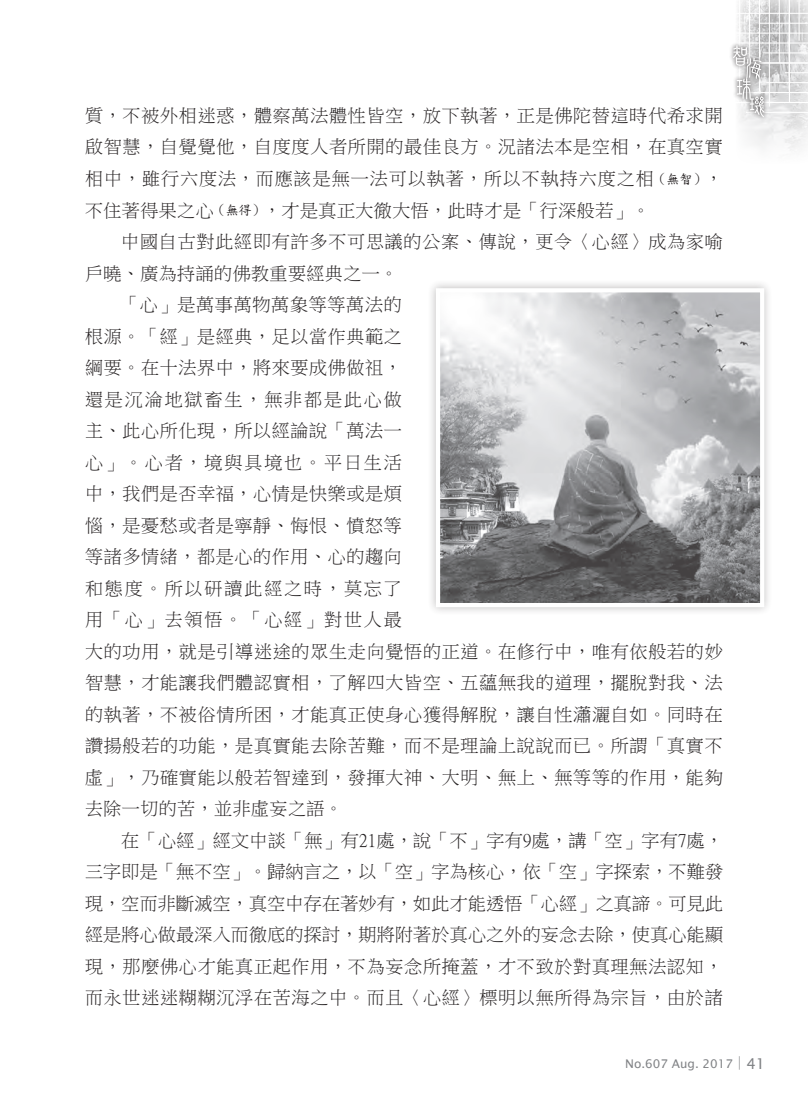
<style>
.page{position:relative;width:808px;height:1106px;background:#fff}
.page>*{position:absolute;margin:0;border:0;box-sizing:border-box;transform-origin:0 0}
.t1{font:18px/31.5px "P Ming Li U";letter-spacing:.045em;color:#231f20;text-align:justify}
.t2{font:18px "P Ming Li U";letter-spacing:.015em;color:#231f20}
.t3{font:18px "P Ming Li U";letter-spacing:.105em;color:#231f20}
.t4{font:18px "P Ming Li U";letter-spacing:.025em;color:#231f20}
.t5{font:12px "Lucida Sans Unicode";color:#808285}
.s1{font-family:"DF Kai Shu SB Estd BF";font-size:13.5px}
.s2{font-family:"DF Biao Kai W5 WIN BF";font-size:13.5px}
.s3{font-size:15px}
</style>
<div class="page">
<div style="left:427px;top:279px;width:347px;height:337px;background:#231f20;opacity:.35"></div>
<img style="left:441px;top:293px;width:318px;height:309px">
<div style="left:436px;top:288px;width:328px;height:319px;border:4px solid #fff"></div>
<img style="left:737px;top:0;width:71px;height:151px">
<hr style="left:763px;top:52px;width:45px;height:1px;background:#fff">
<hr style="left:735px;top:62px;width:73px;height:1px;background:#fff">
<svg style="left:785px;top:72px;width:23px;height:1px"></svg>
<hr style="left:733px;top:92px;width:75px;height:1px;background:#fff">
<hr style="left:746px;top:112px;width:62px;height:1px;background:#fff">
<hr style="left:734px;top:33px;width:74px;height:1px;background:#fff">
<hr style="left:730px;top:13px;width:78px;height:1px;background:#fff">
<hr style="left:759px;top:23px;width:49px;height:1px;background:#fff">
<hr style="left:719px;top:42px;width:89px;height:2px;background:#fff">
<hr style="left:723px;top:63px;width:85px;height:1px;background:#fff">
<hr style="left:766px;top:82px;width:42px;height:1px;background:#fff">
<hr style="left:726px;top:102px;width:82px;height:1px;background:#fff">
<hr style="left:779px;top:0;width:1px;height:63px;background:#fff">
<hr style="left:798px;top:0;width:2px;height:41px;background:#fff">
<hr style="left:759px;top:0;width:1px;height:92px;background:#fff">
<hr style="left:739px;top:0;width:1px;height:96px;background:#fff">
<hr style="left:749px;top:0;width:1px;height:67px;background:#fff">
<hr style="left:769px;top:0;width:1px;height:107px;background:#fff">
<hr style="left:789px;top:0;width:1px;height:103px;background:#fff">
<hr style="left:807px;top:0;width:1px;height:59px;background:#fff">
<div style="left:729px;top:41px;width:39px;height:80px;background:#231f20;opacity:.88"></div>
<svg style="left:733px;top:45px;width:31px;height:72px"></svg>
<p class="t1" style="left:85px;top:100px;width:639px">質，不被外相迷惑，體察萬法體性皆空，放下執著，正是佛陀替這時代希求開啟智慧，自覺覺他，自度度人者所開的最佳良方。況諸法本是空相，在真空實相中，雖行六度法，而應該是無一法可以執著，所以不執持六度之相<span class="s1">（無智）</span>，不住著得果之心<span class="s1">（無得）</span>，才是真正大徹大悟，此時才是「行深般若」。</p>
<p class="t1" style="left:121px;top:226px;width:603px">中國自古對此經即有許多不可思議的公案、傳說，更令〈心經〉成為家喻</p>
<p class="t4" style="left:85px;top:264px;width:315px">戶曉、廣為持誦的佛教重要經典之一。</p>
<p class="t1" style="left:121px;top:289px;width:282px">「心」是萬事萬物萬象等等萬法的</p>
<p class="t1" style="left:85px;top:320px;width:318px">根源。「經」是經典，足以當作典範之</p>
<p class="t1" style="left:85px;top:352px;width:318px">綱要。在十法界中，將來要成佛做祖，</p>
<p class="t3" style="left:85px;top:390px;width:318px">還是沉淪地獄畜生，無非都是此心做</p>
<p class="t1" style="left:85px;top:415px;width:318px">主、此心所化現，所以經論說「萬法一</p>
<p class="t3" style="left:85px;top:453px;width:318px">心」。心者，境與具境也。平日生活</p>
<p class="t1" style="left:85px;top:478px;width:318px">中，我們是否幸福，心情是快樂或是煩</p>
<p class="t1" style="left:85px;top:509px;width:318px">惱，是憂愁或者是寧靜、悔恨、憤怒等</p>
<p class="t1" style="left:85px;top:541px;width:318px">等諸多情緒，都是心的作用、心的趨向</p>
<p class="t3" style="left:85px;top:579px;width:318px">和態度。所以研讀此經之時，莫忘了</p>
<p class="t3" style="left:85px;top:611px;width:318px">用「心」去領悟。「心經」對世人最</p>
<p class="t1" style="left:85px;top:635px;width:639px">大的功用，就是引導迷途的眾生走向覺悟的正道。在修行中，唯有依般若的妙</p>
<p class="t1" style="left:85px;top:667px;width:639px">智慧，才能讓我們體認實相，了解四大皆空、五蘊無我的道理，擺脫對我、法</p>
<p class="t1" style="left:85px;top:698px;width:639px">的執著，不被俗情所困，才能真正使身心獲得解脫，讓自性瀟灑自如。同時在</p>
<p class="t1" style="left:85px;top:730px;width:639px">讚揚般若的功能，是真實能去除苦難，而不是理論上說說而已。所謂「真實不</p>
<p class="t1" style="left:85px;top:761px;width:639px">虛」，乃確實能以般若智達到，發揮大神、大明、無上、無等等的作用，能夠</p>
<p class="t4" style="left:85px;top:800px;width:259px">去除一切的苦，並非虛妄之語。</p>
<p class="t2" style="left:121px;top:831px;width:603px">在「心經」經文中談「無」有21處，說「不」字有9處，講「空」字有7處，</p>
<p class="t2" style="left:85px;top:863px;width:639px">三字即是「無不空」。歸納言之，以「空」字為核心，依「空」字探索，不難發</p>
<p class="t2" style="left:85px;top:894px;width:639px">現，空而非斷滅空，真空中存在著妙有，如此才能透悟「心經」之真諦。可見此</p>
<p class="t2" style="left:85px;top:926px;width:639px">經是將心做最深入而徹底的探討，期將附著於真心之外的妄念去除，使真心能顯</p>
<p class="t1" style="left:85px;top:950px;width:639px">現，那麼佛心才能真正起作用，不為妄念所掩蓋，才不致於對真理無法認知，</p>
<p class="t1" style="left:85px;top:982px;width:639px">而永世迷迷糊糊沉浮在苦海之中。而且〈心經〉標明以無所得為宗旨，由於諸</p>
<p class="t5" style="left:625px;top:1053px;width:142px">No.607 Aug. 2017<span class="s2">∣</span><span class="s3">41</span></p>
</div>
